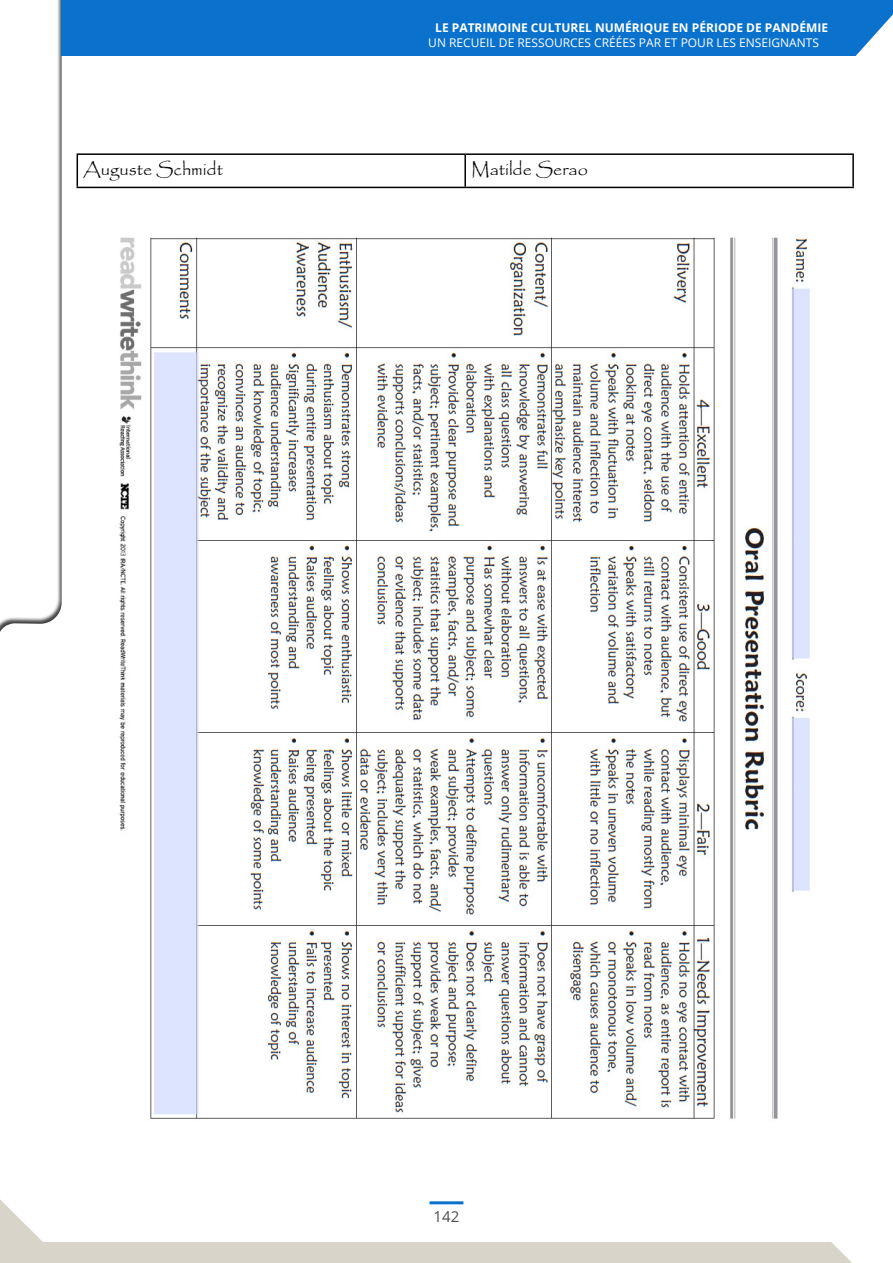
<style>
.page{position:relative;width:893px;height:1263px;background:#fff}
.page>*{position:absolute;margin:0;border:0;box-sizing:border-box;transform-origin:0 0}
.t1{font:18px "Papyrus";color:#000}
.t2{font:15px "Open Sans";color:#4d4d4d}
.t3{font:12px "Open Sans";color:#fff}
.t4{font:700 12px "Open Sans";color:#fff}
</style>
<div class="page">
<div style="left:0;top:0;width:75px;height:651px;background:#000;opacity:.75"></div>
<div style="left:62px;top:0;width:831px;height:56px;background:#0a72cc"></div>
<div style="left:0;top:1242px;width:893px;height:21px;background:#d9d4ca"></div>
<svg style="left:855px;top:14px;width:38px;height:42px"></svg>
<svg style="left:831px;top:1242px;width:62px;height:21px"></svg>
<hr style="left:430px;top:1201px;width:33px;height:3px;background:#0a72cc">
<svg style="left:0;top:1199px;width:43px;height:43px"></svg>
<hr style="left:77px;top:153px;width:388px;height:2px;background:#000">
<hr style="left:77px;top:155px;width:1px;height:32px;background:#000">
<hr style="left:465px;top:153px;width:389px;height:2px;background:#000">
<hr style="left:464px;top:155px;width:2px;height:32px;background:#000">
<hr style="left:852px;top:155px;width:2px;height:32px;background:#000">
<hr style="left:77px;top:187px;width:388px;height:1px;background:#000">
<hr style="left:465px;top:187px;width:389px;height:1px;background:#000">
<img style="left:119px;top:237px;width:691px;height:882px">
<p class="t4" style="left:435px;top:19px;width:394px">LE PATRIMOINE CULTUREL NUMÉRIQUE EN PÉRIODE DE PANDÉMIE</p>
<p class="t3" style="left:428px;top:34px;width:392px">UN RECUEIL DE RESSOURCES CRÉÉES PAR ET POUR LES ENSEIGNANTS</p>
<h1 class="t1" style="left:83px;top:158px;width:141px">Auguste Schmidt</h1>
<h1 class="t1" style="left:471px;top:158px;width:118px">Matilde Serao</h1>
<p class="t2" style="left:434px;top:1206px;width:27px">142</p>
</div>
